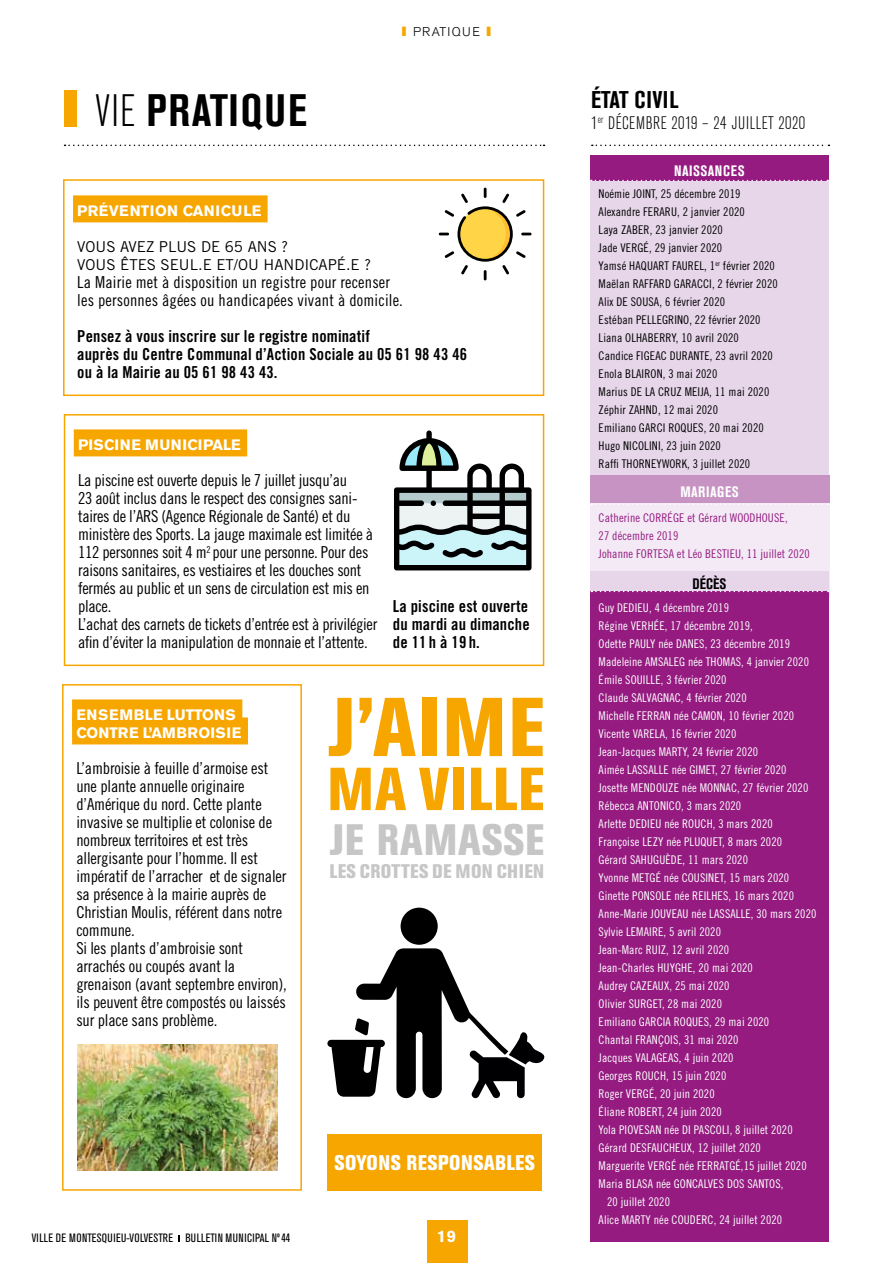
<style>
.page{position:relative;width:893px;height:1263px;background:#fff}
.page>*{position:absolute;margin:0;border:0;box-sizing:border-box;transform-origin:0 0}
.t1{font:800 condensed 82.5px "Akzidenz Grotesk BE";color:#f7a600}
.t2{font:800 condensed 60px "Akzidenz Grotesk BE";letter-spacing:.02em;color:#f7a600}
.t3{font:700 condensed 45px "Akzidenz Grotesk BE";letter-spacing:.04em;color:#000}
.t4{font:800 condensed 43.5px "Akzidenz Grotesk BE";letter-spacing:.02em;color:#c6c6c6}
.t5{font:700 condensed 24px "Akzidenz Grotesk BE";letter-spacing:.02em;color:#000}
.t6{font:800 condensed 21px "Akzidenz Grotesk BE";letter-spacing:.02em;color:#fff}
.t7{font:800 condensed 19.5px "Akzidenz Grotesk BE";letter-spacing:.02em;color:#c6c6c6}
.t8{font:300 condensed 18px "Akzidenz Grotesk BE";letter-spacing:.02em;color:#000}
.t9{font:16.5px/18px "Trade Gothic Cond Eighteen";letter-spacing:-.01em;color:#000}
.t10{font:16.5px/18px "Trade Gothic Bold Cond Twenty";letter-spacing:.01em;color:#000}
.t11{font:16.5px/18px "Trade Gothic Cond Eighteen";letter-spacing:.01em;color:#000}
.t12{font:700 16.5px "Akzidenz Grotesk BE";color:#fff}
.t13{font:700 15px/18px "Akzidenz Grotesk BE";letter-spacing:.02em;color:#fff}
.t14{font:15px/18px "Trade Gothic";color:#000}
.t15{font:700 condensed 15px "Akzidenz Grotesk BE";letter-spacing:.03em;color:#fff}
.t16{font:700 condensed 15px "Akzidenz Grotesk BE";letter-spacing:.01em;color:#000}
.t17{font:300 12.6px "Akzidenz Grotesk BE";letter-spacing:.105em;color:#000}
.t18{font:12px "Trade Gothic Cond Eighteen";letter-spacing:.01em;color:#fff}
.t19{font:12px/18px "Trade Gothic Cond Eighteen";letter-spacing:.01em;color:#000}
.t20{font:12px/18px "Trade Gothic Cond Eighteen";letter-spacing:.01em;color:#951b81}
.t21{font:condensed 12px "Akzidenz Grotesk BE";letter-spacing:.02em;color:#000}
.s1{font-weight:300}
.s2{font-family:"Akzidenz Grotesk BE Super";font-weight:400;font-size:18px;color:#f7a600}
</style>
<div class="page">
<div style="left:64px;top:90px;width:13px;height:36px;background:#f7a600"></div>
<div style="left:427px;top:1220px;width:40px;height:43px;background:#f7a600"></div>
<svg style="left:65px;top:145px;width:480px;height:1px"></svg>
<svg style="left:592px;top:145px;width:237px;height:1px"></svg>
<div style="left:590px;top:180px;width:239px;height:348px;background:#e7d5ea"></div>
<div style="left:590px;top:156px;width:239px;height:25px;background:#951b81"></div>
<svg style="left:591px;top:180px;width:237px;height:1px"></svg>
<div style="left:590px;top:503px;width:239px;height:95px;background:#f3eaf5"></div>
<div style="left:590px;top:475px;width:239px;height:28px;background:#c693c2"></div>
<svg style="left:591px;top:504px;width:238px;height:1px"></svg>
<div style="left:590px;top:591px;width:239px;height:651px;background:#951b81"></div>
<div style="left:590px;top:572px;width:239px;height:19px;background:#e7d5ea"></div>
<svg style="left:591px;top:591px;width:238px;height:1px"></svg>
<div style="left:74px;top:429px;width:173px;height:27px;background:#f7a600"></div>
<div style="left:64px;top:414px;width:480px;height:252px;border:2px solid #f7a600"></div>
<div style="left:72px;top:699px;width:170px;height:27px;background:#f7a600"></div>
<div style="left:72px;top:717px;width:176px;height:27px;background:#f7a600"></div>
<div style="left:62px;top:684px;width:240px;height:507px;border:2px solid #f7a600"></div>
<svg style="left:394px;top:430px;width:137px;height:140px"></svg>
<div style="left:73px;top:195px;width:195px;height:27px;background:#f7a600"></div>
<div style="left:63px;top:179px;width:481px;height:217px;border:2px solid #f7a600"></div>
<svg style="left:439px;top:188px;width:92px;height:92px"></svg>
<img style="left:78px;top:1044px;width:199px;height:126px">
<div style="left:327px;top:1134px;width:215px;height:57px;background:#f7a600"></div>
<div style="left:401px;top:908px;width:37px;height:37px;background:#000;border-radius:50%"></div>
<svg style="left:327px;top:948px;width:218px;height:150px"></svg>
<h3 class="t3" style="left:95px;top:85px;width:214px"><span class="s1">VIE</span> PRATIQUE</h3>
<p class="t17" style="left:401px;top:25px;width:91px"><span class="s2">ı</span> PRATIQUE <span class="s2">ı</span></p>
<p class="t13" style="left:77px;top:202px;width:186px">PRÉVENTION CANICULE</p>
<p class="t14" style="left:77px;top:237px;width:295px">VOUS AVEZ PLUS DE 65 ANS ?<br>VOUS ÊTES SEUL.E ET/OU HANDICAPÉ.E ?</p>
<h3 class="t11" style="left:77px;top:273px;width:327px">La Mairie met à disposition un registre pour recenser les personnes âgées ou handicapées vivant à domicile.</h3>
<h3 class="t10" style="left:77px;top:327px;width:391px">Pensez à vous inscrire sur le registre nominatif<br>auprès du Centre Communal d’Action Sociale au 05 61 98 43 46 ou à la Mairie au 05 61 98 43 43.</h3>
<p class="t13" style="left:78px;top:436px;width:164px">PISCINE MUNICIPALE</p>
<p class="t9" style="left:78px;top:471px;width:301px">La piscine est ouverte depuis le 7 juillet jusqu’au<br>23 août inclus dans le respect des consignes sani&shy;taires de l’ARS (Agence Régionale de Santé) et du ministère des Sports. La jauge maximale est limitée à 112 personnes soit 4 m<sup>2</sup> pour une personne. Pour des raisons sanitaires, es vestiaires et les douches sont fermés au public et un sens de circulation est mis en place.<br>L’achat des carnets de tickets d’entrée est à privilégier afin d’éviter la manipulation de monnaie et l’attente.</p>
<h3 class="t10" style="left:393px;top:597px;width:138px;text-align:justify">La piscine est ouverte du mardi au dimanche de 11 h à 19 h.</h3>
<p class="t13" style="left:76px;top:706px;width:167px">ENSEMBLE LUTTONS<br>CONTRE L’AMBROISIE</p>
<p class="t9" style="left:76px;top:759px;width:212px">L’ambroisie à feuille d’armoise est une plante annuelle originaire d’Amérique du nord. Cette plante invasive se multiplie et colonise de nombreux territoires et est très allergisante pour l’homme. Il est impératif de l’arracher et de signaler sa présence à la mairie auprès de<br>Christian Moulis, référent dans notre commune.<br>Si les plants d’ambroisie sont arrachés ou coupés avant la grenaison (avant septembre environ), ils peuvent être compostés ou laissés sur place sans problème.</p>
<h1 class="t1" style="left:327px;top:680px;width:218px">J’AIME</h1>
<h2 class="t2" style="left:327px;top:754px;width:218px">MA VILLE</h2>
<h3 class="t4" style="left:330px;top:815px;width:216px">JE RAMASSE</h3>
<h3 class="t7" style="left:330px;top:859px;width:216px">LES CROTTES DE MON CHIEN</h3>
<p class="t21" style="left:32px;top:1231px;width:260px">VILLE DE MONTESQUIEU-VOLVESTRE BULLETIN MUNICIPAL Nº44</p>
<h3 class="t6" style="left:335px;top:1151px;width:202px">SOYONS RESPONSABLES</h3>
<h3 class="t12" style="left:437px;top:1227px;width:21px">19</h3>
<h3 class="t5" style="left:591px;top:86px;width:89px">ÉTAT CIVIL</h3>
<h3 class="t8" style="left:591px;top:113px;width:216px">1<sup>er</sup> DÉCEMBRE 2019 – 24 JUILLET 2020</h3>
<p class="t15" style="left:674px;top:162px;width:72px">NAISSANCES</p>
<p class="t19" style="left:599px;top:185px;width:181px">Noémie JOINT, 25 décembre 2019<br>Alexandre FERARU, 2 janvier 2020<br>Laya ZABER, 23 janvier 2020<br>Jade VERGÉ, 29 janvier 2020<br>Yamsé HAQUART FAUREL, 1<sup>er</sup> février 2020<br>Maëlan RAFFARD GARACCI, 2 février 2020<br>Alix DE SOUSA, 6 février 2020<br>Estéban PELLEGRINO, 22 février 2020<br>Liana OLHABERRY, 10 avril 2020<br>Candice FIGEAC DURANTE, 23 avril 2020<br>Enola BLAIRON, 3 mai 2020<br>Marius DE LA CRUZ MEIJA, 11 mai 2020<br>Zéphir ZAHND, 12 mai 2020<br>Emiliano GARCI ROQUES, 20 mai 2020<br>Hugo NICOLINI, 23 juin 2020<br>Raffi THORNEYWORK, 3 juillet 2020</p>
<p class="t15" style="left:680px;top:483px;width:60px">MARIAGES</p>
<p class="t20" style="left:599px;top:509px;width:213px">Catherine CORRÉGE et Gérard WOODHOUSE,<br>27 décembre 2019<br>Johanne FORTESA et Léo BESTIEU, 11 juillet 2020</p>
<p class="t16" style="left:692px;top:575px;width:36px">DÉCÈS</p>
<p class="t18" style="left:599px;top:601px;width:132px">Guy DEDIEU, 4 décembre 2019</p>
<p class="t18" style="left:599px;top:619px;width:156px">Régine VERHÉE, 17 décembre 2019,</p>
<p class="t18" style="left:599px;top:637px;width:193px">Odette PAULY née DANES, 23 décembre 2019</p>
<p class="t18" style="left:599px;top:655px;width:212px">Madeleine AMSALEG née THOMAS, 4 janvier 2020</p>
<p class="t18" style="left:599px;top:673px;width:129px">Émile SOUILLE, 3 février 2020</p>
<p class="t18" style="left:599px;top:691px;width:150px">Claude SALVAGNAC, 4 février 2020</p>
<p class="t18" style="left:599px;top:709px;width:197px">Michelle FERRAN née CAMON, 10 février 2020</p>
<p class="t18" style="left:599px;top:727px;width:139px">Vicente VARELA, 16 février 2020</p>
<p class="t18" style="left:599px;top:745px;width:161px">Jean-Jacques MARTY, 24 février 2020</p>
<p class="t18" style="left:599px;top:763px;width:189px">Aimée LASSALLE née GIMET, 27 février 2020</p>
<p class="t18" style="left:599px;top:781px;width:211px">Josette MENDOUZE née MONNAC, 27 février 2020</p>
<p class="t18" style="left:599px;top:799px;width:144px">Rébecca ANTONICO, 3 mars 2020</p>
<p class="t18" style="left:599px;top:817px;width:176px">Arlette DEDIEU née ROUCH, 3 mars 2020</p>
<p class="t18" style="left:599px;top:835px;width:185px">Françoise LEZY née PLUQUET, 8 mars 2020</p>
<p class="t18" style="left:599px;top:853px;width:151px">Gérard SAHUGUÈDE, 11 mars 2020</p>
<p class="t18" style="left:599px;top:871px;width:192px">Yvonne METGÉ née COUSINET, 15 mars 2020</p>
<p class="t18" style="left:599px;top:889px;width:197px">Ginette PONSOLE née REILHES, 16 mars 2020</p>
<p class="t18" style="left:599px;top:907px;width:219px">Anne-Marie JOUVEAU née LASSALLE, 30 mars 2020</p>
<p class="t18" style="left:599px;top:925px;width:124px">Sylvie LEMAIRE, 5 avril 2020</p>
<p class="t18" style="left:599px;top:943px;width:132px">Jean-Marc RUIZ, 12 avril 2020</p>
<p class="t18" style="left:599px;top:961px;width:156px">Jean-Charles HUYGHE, 20 mai 2020</p>
<p class="t18" style="left:599px;top:979px;width:133px">Audrey CAZEAUX, 25 mai 2020</p>
<p class="t18" style="left:599px;top:997px;width:125px">Olivier SURGET, 28 mai 2020</p>
<p class="t18" style="left:599px;top:1015px;width:172px">Emiliano GARCIA ROQUES, 29 mai 2020</p>
<p class="t18" style="left:599px;top:1033px;width:141px">Chantal FRANÇOIS, 31 mai 2020</p>
<p class="t18" style="left:599px;top:1051px;width:137px">Jacques VALAGEAS, 4 juin 2020</p>
<p class="t18" style="left:599px;top:1069px;width:129px">Georges ROUCH, 15 juin 2020</p>
<p class="t18" style="left:599px;top:1087px;width:118px">Roger VERGÉ, 20 juin 2020</p>
<p class="t18" style="left:599px;top:1105px;width:125px">Éliane ROBERT, 24 juin 2020</p>
<p class="t18" style="left:599px;top:1123px;width:196px">Yola PIOVESAN née DI PASCOLI, 8 juillet 2020</p>
<p class="t18" style="left:599px;top:1141px;width:164px">Gérard DESFAUCHEUX, 12 juillet 2020</p>
<p class="t18" style="left:599px;top:1159px;width:210px">Marguerite VERGÉ née FERRATGÉ,15 juillet 2020</p>
<p class="t18" style="left:599px;top:1177px;width:186px">Maria BLASA née GONCALVES DOS SANTOS,</p>
<p class="t18" style="left:607px;top:1195px;width:64px">20 juillet 2020</p>
<p class="t18" style="left:599px;top:1213px;width:185px">Alice MARTY née COUDERC, 24 juillet 2020</p>
</div>
